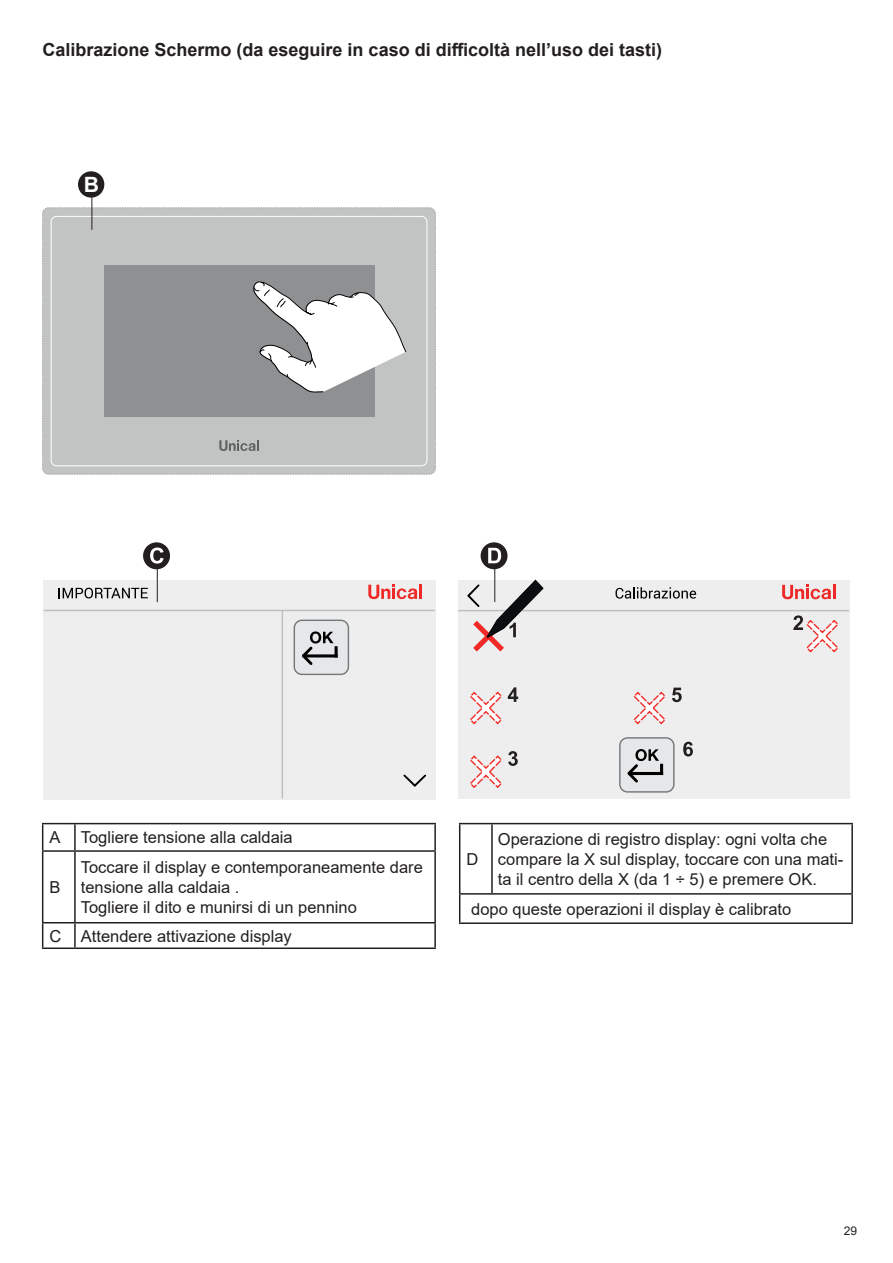
<style>
.page{position:relative;width:893px;height:1263px;background:#fff}
.page>*{position:absolute;margin:0;border:0;box-sizing:border-box;transform-origin:0 0}
.t1{font:700 21.15px "Arial";color:#fff}
.t2{font:700 18px "Arial";color:#231f20}
.t3{font:16.5px/19.8px "Arial";color:#231f20}
.t4{font:12px "Arial";color:#231f20}
</style>
<div class="page">
<div style="left:458px;top:580px;width:391px;height:219px;background:#edeeed"></div>
<hr style="left:458px;top:610px;width:391px;height:1px;background:#bcbebf">
<svg style="left:782px;top:585px;width:53px;height:14px"></svg>
<svg style="left:615px;top:587px;width:81px;height:12px"></svg>
<svg style="left:793px;top:615px;width:45px;height:38px"></svg>
<svg style="left:470px;top:751px;width:48px;height:37px"></svg>
<svg style="left:470px;top:687px;width:48px;height:38px"></svg>
<svg style="left:633px;top:688px;width:49px;height:37px"></svg>
<div style="left:620px;top:738px;width:54px;height:54px;background:#e6e7e9;border-radius:8px"></div>
<div style="left:619px;top:737px;width:56px;height:56px;border:1px solid #75797b;border-radius:8px"></div>
<svg style="left:627px;top:749px;width:36px;height:34px"></svg>
<svg style="left:683px;top:742px;width:10px;height:14px"></svg>
<svg style="left:467px;top:580px;width:76px;height:71px"></svg>
<div style="left:481px;top:542px;width:26px;height:27px;background:#231f20;border-radius:50%"></div>
<svg style="left:488px;top:548px;width:13px;height:15px"></svg>
<hr style="left:494px;top:569px;width:1px;height:33px;background:#231f20">
<div style="left:43px;top:208px;width:392px;height:266px;background:#c2c3c3;border-radius:6px"></div>
<div style="left:42px;top:208px;width:394px;height:266px;border:1px dashed #a9abab;border-radius:6px"></div>
<div style="left:51px;top:216px;width:376px;height:250px;border:1px solid #fff;border-radius:6px"></div>
<div style="left:104px;top:266px;width:270px;height:151px;background:#8e9091"></div>
<svg style="left:219px;top:440px;width:40px;height:11px"></svg>
<svg style="left:253px;top:281px;width:154px;height:112px"></svg>
<div style="left:78px;top:171px;width:26px;height:27px;background:#231f20;border-radius:50%"></div>
<hr style="left:91px;top:197px;width:1px;height:33px;background:#231f20">
<div style="left:43px;top:580px;width:393px;height:220px;background:#edeeed"></div>
<hr style="left:43px;top:610px;width:392px;height:1px;background:#bcbebf">
<svg style="left:368px;top:585px;width:49px;height:14px"></svg>
<hr style="left:419px;top:585px;width:3px;height:14px;background:#ee2927">
<svg style="left:59px;top:588px;width:89px;height:10px"></svg>
<hr style="left:282px;top:611px;width:1px;height:187px;background:#bcbebf">
<div style="left:294px;top:620px;width:54px;height:54px;background:#e6e7e9;border-radius:8px"></div>
<div style="left:294px;top:620px;width:55px;height:55px;border:1px solid #75797b;border-radius:8px"></div>
<svg style="left:302px;top:631px;width:36px;height:34px"></svg>
<svg style="left:403px;top:774px;width:23px;height:13px"></svg>
<div style="left:143px;top:542px;width:27px;height:27px;background:#231f20;border-radius:50%"></div>
<svg style="left:150px;top:547px;width:14px;height:17px"></svg>
<hr style="left:157px;top:569px;width:1px;height:33px;background:#231f20">
<hr style="left:42px;top:823px;width:33px;height:1px;background:#231f20">
<svg style="left:42px;top:824px;width:1px;height:26px"></svg>
<hr style="left:75px;top:823px;width:361px;height:1px;background:#231f20">
<hr style="left:74px;top:824px;width:2px;height:26px;background:#231f20">
<hr style="left:434px;top:824px;width:2px;height:26px;background:#231f20">
<hr style="left:42px;top:850px;width:33px;height:2px;background:#231f20">
<hr style="left:42px;top:852px;width:1px;height:70px;background:#231f20">
<hr style="left:75px;top:850px;width:361px;height:2px;background:#231f20">
<hr style="left:74px;top:852px;width:2px;height:70px;background:#231f20">
<hr style="left:434px;top:852px;width:2px;height:70px;background:#231f20">
<hr style="left:42px;top:922px;width:33px;height:1px;background:#231f20">
<svg style="left:42px;top:923px;width:1px;height:24px"></svg>
<hr style="left:75px;top:922px;width:361px;height:1px;background:#231f20">
<hr style="left:74px;top:923px;width:2px;height:24px;background:#231f20">
<hr style="left:434px;top:923px;width:2px;height:24px;background:#231f20">
<hr style="left:42px;top:947px;width:33px;height:2px;background:#231f20">
<hr style="left:75px;top:947px;width:361px;height:2px;background:#231f20">
<hr style="left:459px;top:823px;width:33px;height:1px;background:#231f20">
<hr style="left:459px;top:824px;width:1px;height:69px;background:#231f20">
<hr style="left:492px;top:823px;width:361px;height:1px;background:#231f20">
<hr style="left:491px;top:824px;width:2px;height:69px;background:#231f20">
<hr style="left:851px;top:824px;width:2px;height:69px;background:#231f20">
<hr style="left:459px;top:893px;width:33px;height:2px;background:#231f20">
<svg style="left:459px;top:895px;width:1px;height:27px"></svg>
<hr style="left:492px;top:893px;width:361px;height:2px;background:#231f20">
<hr style="left:851px;top:895px;width:2px;height:27px;background:#231f20">
<hr style="left:459px;top:922px;width:33px;height:2px;background:#231f20">
<hr style="left:492px;top:922px;width:361px;height:2px;background:#231f20">
<p class="t2" style="left:43px;top:37px;width:621px">Calibrazione Schermo (da eseguire in caso di difficoltà nell’uso dei tasti)</p>
<p class="t1" style="left:84px;top:171px;width:17px">B</p>
<p class="t3" style="left:50px;top:827px;width:245px">A Togliere tensione alla caldaia</p>
<p class="t3" style="left:50px;top:877px;width:13px">B</p>
<p class="t3" style="left:81px;top:857px;width:344px">Toccare il display e contemporaneamente dare tensione alla caldaia .<br>Togliere il dito e munirsi di un pennino</p>
<p class="t3" style="left:50px;top:926px;width:244px">C Attendere attivazione display</p>
<p class="t3" style="left:498px;top:829px;width:347px">Operazione di registro display: ogni volta che compare la X sul display, toccare con una mati&shy;ta il centro della X (da 1 ÷ 5) e premere OK.</p>
<p class="t3" style="left:471px;top:899px;width:322px">dopo queste operazioni il display è calibrato</p>
<p class="t3" style="left:467px;top:849px;width:13px">D</p>
<p class="t4" style="left:844px;top:1222px;width:15px">29</p>
</div>
